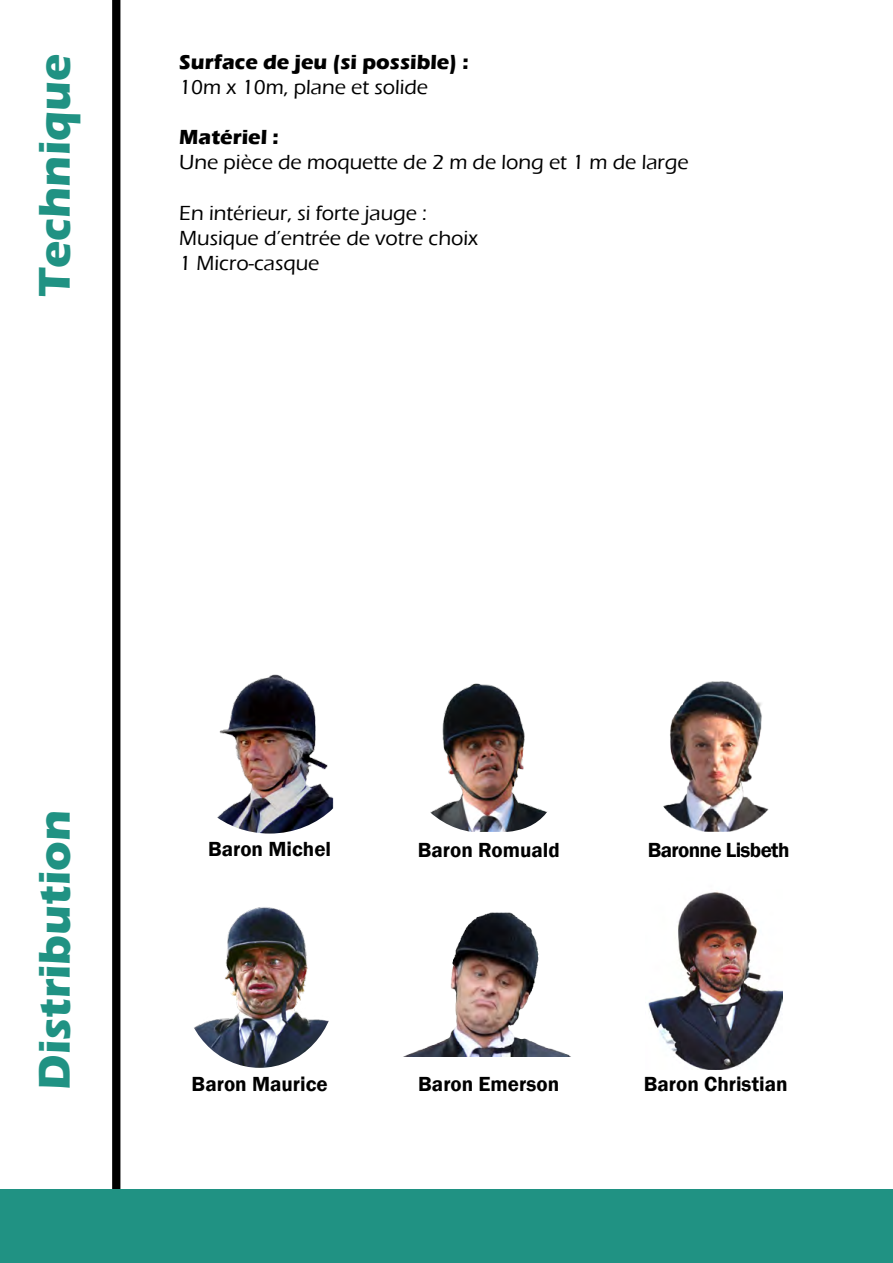
<style>
.page{position:relative;width:893px;height:1263px;background:#fff}
.page>*{position:absolute;margin:0;border:0;box-sizing:border-box;transform-origin:0 0}
.t1{font:700 45.75px "Eras ITC";color:#209283}
.t2{font:500 21px/25.2px "Eras ITC";color:#000}
.t3{font:600 21px "Franklin Gothic";color:#000}
.t4{font:700 21px "Eras ITC";color:#000}
.t5{font:600 21px "Franklin Gothic";letter-spacing:-.03em;color:#000}
</style>
<div class="page">
<img style="left:663px;top:681px;width:106px;height:151px">
<img style="left:430px;top:683px;width:118px;height:149px">
<img style="left:217px;top:674px;width:116px;height:159px">
<img style="left:194px;top:907px;width:135px;height:161px">
<img style="left:648px;top:891px;width:135px;height:178px">
<img style="left:405px;top:912px;width:165px;height:144px">
<div style="left:112px;top:0;width:8px;height:1263px;background:#000"></div>
<div style="left:0;top:1189px;width:893px;height:74px;background:#209283"></div>
<h1 class="t1" style="left:28px;top:297px;width:244px;rotate:-90deg">Technique</h1>
<p class="t4" style="left:179px;top:50px;width:291px">Surface de jeu (si possible) :</p>
<p class="t2" style="left:179px;top:75px;width:250px">10m x 10m, plane et solide</p>
<p class="t4" style="left:179px;top:125px;width:101px">Matériel :</p>
<p class="t2" style="left:179px;top:150px;width:511px">Une pièce de moquette de 2 m de long et 1 m de large</p>
<p class="t2" style="left:179px;top:201px;width:301px">En intérieur, si forte jauge :<br>Musique d’entrée de votre choix<br>1 Micro-casque</p>
<h1 class="t1" style="left:28px;top:1090px;width:281px;rotate:-90deg">Distribution</h1>
<p class="t3" style="left:208px;top:836px;width:125px">Baron Michel</p>
<p class="t3" style="left:418px;top:837px;width:144px">Baron Romuald</p>
<p class="t5" style="left:648px;top:837px;width:143px">Baronne Lisbeth</p>
<p class="t3" style="left:192px;top:1071px;width:138px">Baron Maurice</p>
<p class="t3" style="left:418px;top:1071px;width:143px">Baron Emerson</p>
<p class="t3" style="left:644px;top:1071px;width:145px">Baron Christian</p>
</div>
